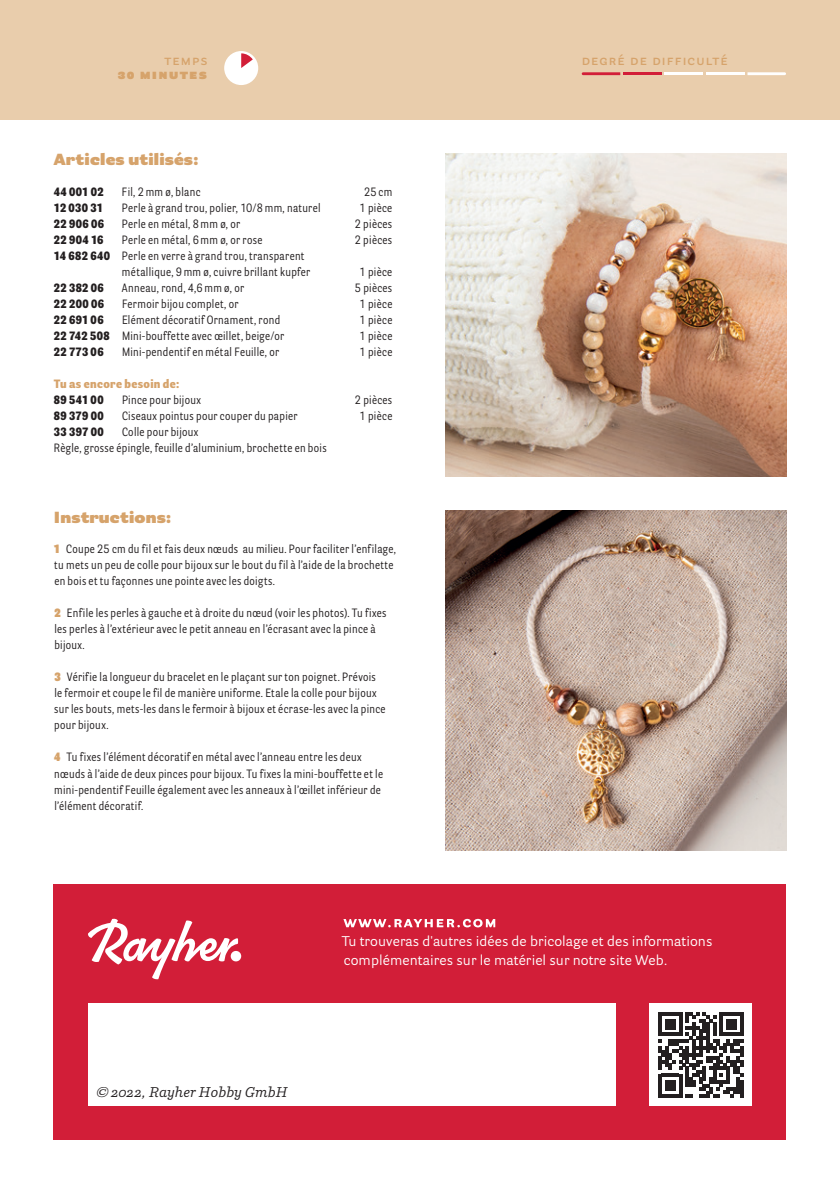
<style>
.page{position:relative;width:840px;height:1191px;background:#fff}
.page>*{position:absolute;margin:0;border:0;box-sizing:border-box;transform-origin:0 0}
.t1{font:900 16px "Parry Grotesque Pro";letter-spacing:.01em;color:#d6a36b}
.t2{font:14px/18px "Parry Grotesque Pro";letter-spacing:.005em;color:#fff}
.t3{font:600 14px "Parry Grotesque Pro";letter-spacing:.08em;color:#d6a36b}
.t4{font:italic 14px "Parry Pro";letter-spacing:.01em;color:#231f20}
.t5{font:900 14px "Parry Grotesque Pro";letter-spacing:.08em;color:#d6a36b}
.t6{font:12px/16px "Parry Grot Con Pro";letter-spacing:.025em;color:#231f20}
.t7{font:900 12px "Parry Grot Con Pro";letter-spacing:.03em;color:#231f20}
.t8{font:900 12px "Parry Grot Con Pro";letter-spacing:.03em;color:#d6a36b}
.s1{font-weight:900}
.s2{font-weight:900;color:#d6a36b}
</style>
<div class="page">
<div style="left:0;top:0;width:839px;height:119px;background:#e9cdac"></div>
<div style="left:54px;top:884px;width:731px;height:256px;background:#d21e38"></div>
<div style="left:88px;top:1003px;width:527px;height:103px;background:#fff"></div>
<div style="left:224px;top:51px;width:34px;height:34px;background:#fff;border-radius:50%"></div>
<svg style="left:241px;top:53px;width:12px;height:15px"></svg>
<svg style="left:581px;top:72px;width:39px;height:3px"></svg>
<hr style="left:622px;top:72px;width:39px;height:3px;background:#d21e38">
<hr style="left:664px;top:72px;width:38px;height:3px;background:#fff">
<hr style="left:705px;top:72px;width:39px;height:3px;background:#fff">
<svg style="left:747px;top:72px;width:38px;height:3px"></svg>
<img style="left:445px;top:153px;width:340px;height:323px">
<img style="left:445px;top:510px;width:340px;height:340px">
<svg style="left:343px;top:919px;width:152px;height:8px"></svg>
<svg style="left:88px;top:918px;width:150px;height:61px"></svg>
<div style="left:230px;top:951px;width:11px;height:10px;background:#fff;border-radius:50%"></div>
<div style="left:649px;top:1003px;width:102px;height:103px;background:#fff"></div>
<svg style="left:658px;top:1012px;width:85px;height:85px"></svg>
<p class="t3" style="left:164px;top:50px;width:44px">temps</p>
<p class="t3" style="left:581px;top:50px;width:148px">degré de difficulté</p>
<p class="t5" style="left:118px;top:63px;width:91px">30 minutes</p>
<h1 class="t1" style="left:54px;top:148px;width:146px">Articles utilisés:</h1>
<p class="t7" style="left:54px;top:183px;width:51px">44 001 02</p>
<p class="t6" style="left:122px;top:184px;width:80px">Fil, 2mm ø, blanc</p>
<p class="t6" style="left:364px;top:184px;width:30px">25cm</p>
<p class="t7" style="left:54px;top:199px;width:51px">12 030 31</p>
<p class="t6" style="left:122px;top:200px;width:200px">Perle à grand trou, polier, 10/8mm, naturel</p>
<p class="t6" style="left:359px;top:200px;width:34px">1 pièce</p>
<p class="t7" style="left:54px;top:215px;width:52px">22 906 06</p>
<p class="t6" style="left:122px;top:216px;width:120px">Perle en métal, 8mm ø, or</p>
<p class="t6" style="left:354px;top:216px;width:39px">2 pièces</p>
<p class="t7" style="left:54px;top:231px;width:51px">22 904 16</p>
<p class="t6" style="left:122px;top:232px;width:142px">Perle en métal, 6mm ø, or rose</p>
<p class="t6" style="left:354px;top:232px;width:39px">2 pièces</p>
<p class="t6" style="left:122px;top:248px;width:190px;text-indent:-68px"><span class="s1">14 682 640</span> Perle en verre à grand trou, transparent métallique, 9mm ø, cuivre brillant kupfer</p>
<p class="t6" style="left:359px;top:264px;width:34px">1 pièce</p>
<p class="t7" style="left:54px;top:279px;width:51px">22 382 06</p>
<p class="t6" style="left:122px;top:280px;width:124px">Anneau, rond, 4,6mm ø, or</p>
<p class="t6" style="left:354px;top:280px;width:39px">5 pièces</p>
<p class="t7" style="left:54px;top:295px;width:52px">22 200 06</p>
<p class="t6" style="left:122px;top:296px;width:118px">Fermoir bijou complet, or</p>
<p class="t6" style="left:359px;top:296px;width:34px">1 pièce</p>
<p class="t7" style="left:54px;top:311px;width:51px">22 691 06</p>
<p class="t6" style="left:122px;top:312px;width:160px">Elément décoratif Ornament, rond</p>
<p class="t6" style="left:359px;top:312px;width:34px">1 pièce</p>
<p class="t6" style="left:54px;top:328px;width:232px"><span class="s1">22 742 508</span> Mini-bouffette avec œillet, beige/or</p>
<p class="t6" style="left:359px;top:328px;width:34px">1 pièce</p>
<p class="t7" style="left:54px;top:343px;width:51px">22 773 06</p>
<p class="t6" style="left:122px;top:344px;width:159px">Mini-pendentif en métal Feuille, or</p>
<p class="t6" style="left:359px;top:344px;width:34px">1 pièce</p>
<p class="t8" style="left:54px;top:375px;width:127px">Tu as encore besoin de:</p>
<p class="t7" style="left:54px;top:391px;width:51px">89 541 00</p>
<p class="t6" style="left:122px;top:392px;width:80px">Pince pour bijoux</p>
<p class="t6" style="left:354px;top:392px;width:39px">2 pièces</p>
<p class="t7" style="left:54px;top:407px;width:51px">89 379 00</p>
<p class="t6" style="left:122px;top:408px;width:177px">Ciseaux pointus pour couper du papier</p>
<p class="t6" style="left:359px;top:408px;width:34px">1 pièce</p>
<p class="t7" style="left:54px;top:423px;width:51px">33 397 00</p>
<p class="t6" style="left:54px;top:424px;width:274px;text-indent:68px">Colle pour bijoux<br>Règle, grosse épingle, feuille d’aluminium, brochette en bois</p>
<h1 class="t1" style="left:54px;top:505px;width:119px">Instructions:</h1>
<p class="t6" style="left:54px;top:541px;width:343px"><span class="s2">1</span> Coupe 25 cm du fil et fais deux nœuds au milieu. Pour faciliter l’enfilage, tu mets un peu de colle pour bijoux sur le bout du fil à l’aide de la brochette en bois et tu façonnes une pointe avec les doigts.</p>
<p class="t6" style="left:54px;top:605px;width:333px"><span class="s2">2</span> Enfile les perles à gauche et à droite du nœud (voir les photos). Tu fixes les perles à l’extérieur avec le petit anneau en l’écrasant avec la pince à bijoux.</p>
<p class="t6" style="left:54px;top:669px;width:332px"><span class="s2">3</span> Vérifie la longueur du bracelet en le plaçant sur ton poignet. Prévois le fermoir et coupe le fil de manière uniforme. Etale la colle pour bijoux sur les bouts, mets-les dans le fermoir à bijoux et écrase-les avec la pince pour bijoux.</p>
<p class="t6" style="left:54px;top:749px;width:330px"><span class="s2">4</span> Tu fixes l’élément décoratif en métal avec l’anneau entre les deux nœuds à l’aide de deux pinces pour bijoux. Tu fixes la mini-bouffette et le mini-pendentif Feuille également avec les anneaux à l’œillet inférieur de l’élément décoratif.</p>
<p class="t4" style="left:96px;top:1082px;width:193px">© 2022, Rayher Hobby GmbH</p>
<p class="t2" style="left:342px;top:932px;width:372px">Tu trouveras d'autres idées de bricolage et des informations complémentaires sur le matériel sur notre site Web.</p>
</div>
